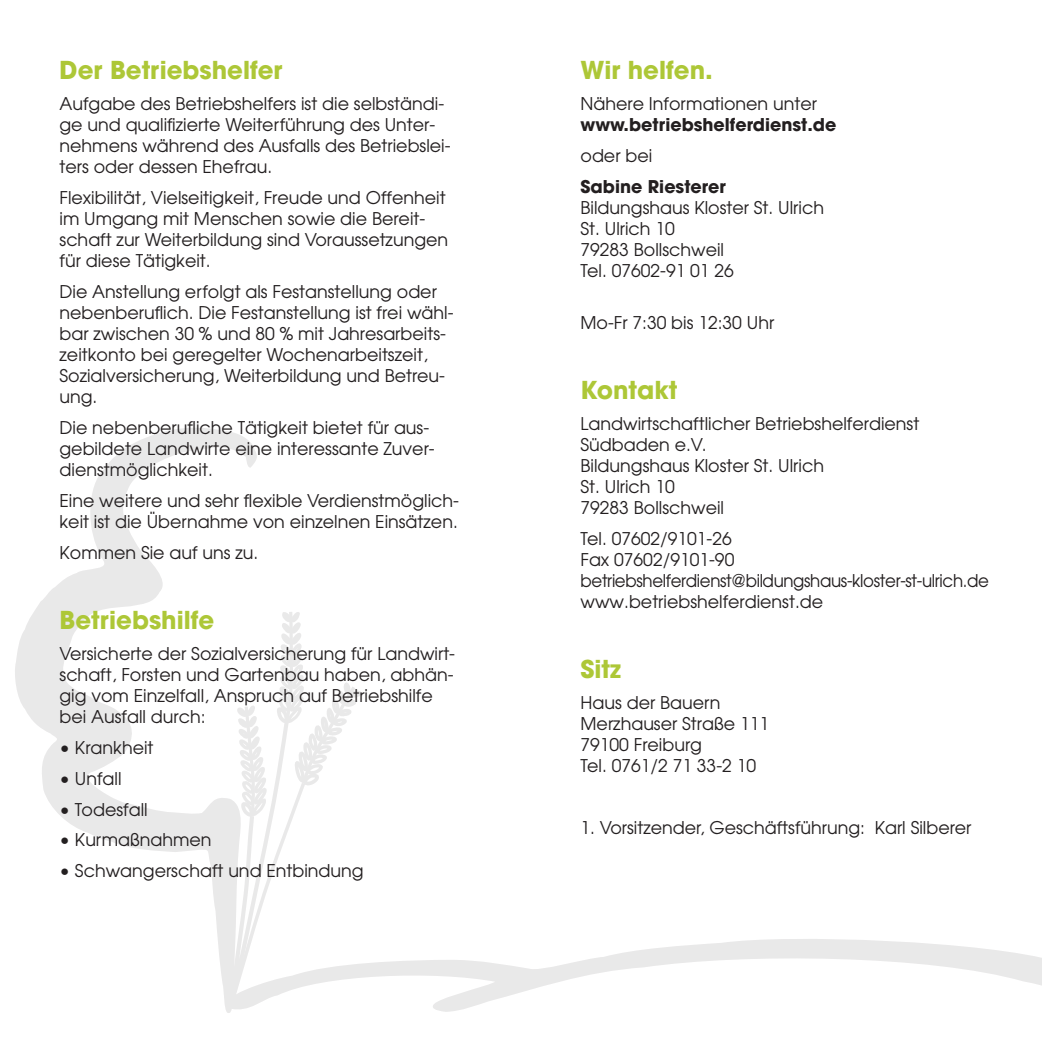
<style>
.page{position:relative;width:1042px;height:1042px;background:#fff}
.page>*{position:absolute;margin:0;border:0;box-sizing:border-box;transform-origin:0 0}
.Überschrift{font:700 24.5px "Avant Garde";color:#adc737}
.Fließtext{font:17.5px/21px "Avant Garde";color:#231f20}
.Fließtext-2{font:17.5px/21px "Avant Garde";letter-spacing:-.02em;color:#231f20}
.Fließtext-3{font:700 17.5px/21px "Avant Garde";color:#231f20}
.s1{font-weight:400}
.s2{font-weight:700}
</style>
<div class="page">
<svg style="left:15px;top:428px;width:242px;height:506px"></svg>
<svg style="left:217px;top:934px;width:825px;height:79px"></svg>
<svg style="left:226px;top:608px;width:137px;height:403px"></svg>
<p class="Überschrift" style="left:60px;top:54px;width:224px">Der Betriebshelfer</p>
<p class="Fließtext" style="left:60px;top:93px;width:392px">Aufgabe des Betriebshelfers ist die selbständi&shy;ge und qualifizierte Weiterführung des Unter&shy;nehmens während des Ausfalls des Betriebslei&shy;ters oder dessen Ehefrau.</p>
<p class="Fließtext" style="left:60px;top:187px;width:390px">Flexibilität, Vielseitigkeit, Freude und Offenheit im Umgang mit Menschen sowie die Bereit&shy;schaft zur Weiterbildung sind Voraussetzungen für diese Tätigkeit.</p>
<p class="Fließtext" style="left:60px;top:280px;width:395px">Die Anstellung erfolgt als Festanstellung oder nebenberuflich. Die Festanstellung ist frei wähl&shy;bar zwischen 30 % und 80 % mit Jahresarbeits&shy;zeitkonto bei geregelter Wochenarbeitszeit, Sozialversicherung, Weiterbildung und Betreu&shy;ung.</p>
<p class="Fließtext" style="left:60px;top:416px;width:377px">Die nebenberufliche Tätigkeit bietet für aus&shy;gebildete Landwirte eine interessante Zuver&shy;dienstmöglichkeit.</p>
<p class="Fließtext" style="left:60px;top:489px;width:401px">Eine weitere und sehr flexible Verdienstmöglich&shy;keit ist die Übernahme von einzelnen Einsätzen.</p>
<p class="Fließtext" style="left:60px;top:541px;width:200px">Kommen Sie auf uns zu.</p>
<p class="Überschrift" style="left:60px;top:604px;width:156px">Betriebshilfe</p>
<p class="Fließtext" style="left:60px;top:642px;width:397px">Versicherte der Sozialversicherung für Landwirt&shy;schaft, Forsten und Gartenbau haben, abhän&shy;gig vom Einzelfall, Anspruch auf Betriebshilfe bei Ausfall durch:</p>
<p class="Fließtext" style="left:60px;top:736px;width:95px">• Krankheit</p>
<p class="Fließtext" style="left:60px;top:767px;width:64px">• Unfall</p>
<p class="Fließtext" style="left:60px;top:798px;width:90px">• Todesfall</p>
<p class="Fließtext" style="left:60px;top:829px;width:154px">• Kurmaßnahmen</p>
<p class="Fließtext" style="left:60px;top:860px;width:306px">• Schwangerschaft und Entbindung</p>
<p class="Überschrift" style="left:580px;top:54px;width:134px">Wir helfen.</p>
<p class="Fließtext-3" style="left:580px;top:93px;width:257px"><span class="s1">Nähere Informationen unter </span>www.betriebshelferdienst.de</p>
<p class="Fließtext" style="left:580px;top:145px;width:73px">oder bei</p>
<p class="Fließtext" style="left:580px;top:175px;width:245px"><span class="s2">Sabine Riesterer<br></span>Bildungshaus Kloster St. Ulrich<br>St. Ulrich 10<br>79283 Bollschweil<br>Tel. 07602-91 01 26</p>
<p class="Fließtext" style="left:580px;top:311px;width:195px">Mo-Fr 7:30 bis 12:30 Uhr</p>
<p class="Überschrift" style="left:580px;top:374px;width:98px">Kontakt</p>
<p class="Fließtext" style="left:580px;top:413px;width:340px">Landwirtschaftlicher Betriebshelferdienst<br>Südbaden e.V.<br>Bildungshaus Kloster St. Ulrich<br>St. Ulrich 10<br>79283 Bollschweil</p>
<p class="Fließtext-2" style="left:580px;top:527px;width:410px">Tel. 07602/9101-26<br>Fax 07602/9101-90 betriebshelferdienst@bildungshaus-kloster-st-ulrich.de www.betriebshelferdienst.de</p>
<p class="Überschrift" style="left:580px;top:653px;width:42px">Sitz</p>
<p class="Fließtext" style="left:580px;top:692px;width:190px">Haus der Bauern<br>Merzhauser Straße 111<br>79100 Freiburg<br>Tel. 0761/2 71 33-2 10</p>
<p class="Fließtext" style="left:580px;top:816px;width:392px">1. Vorsitzender, Geschäftsführung: Karl Silberer</p>
</div>
